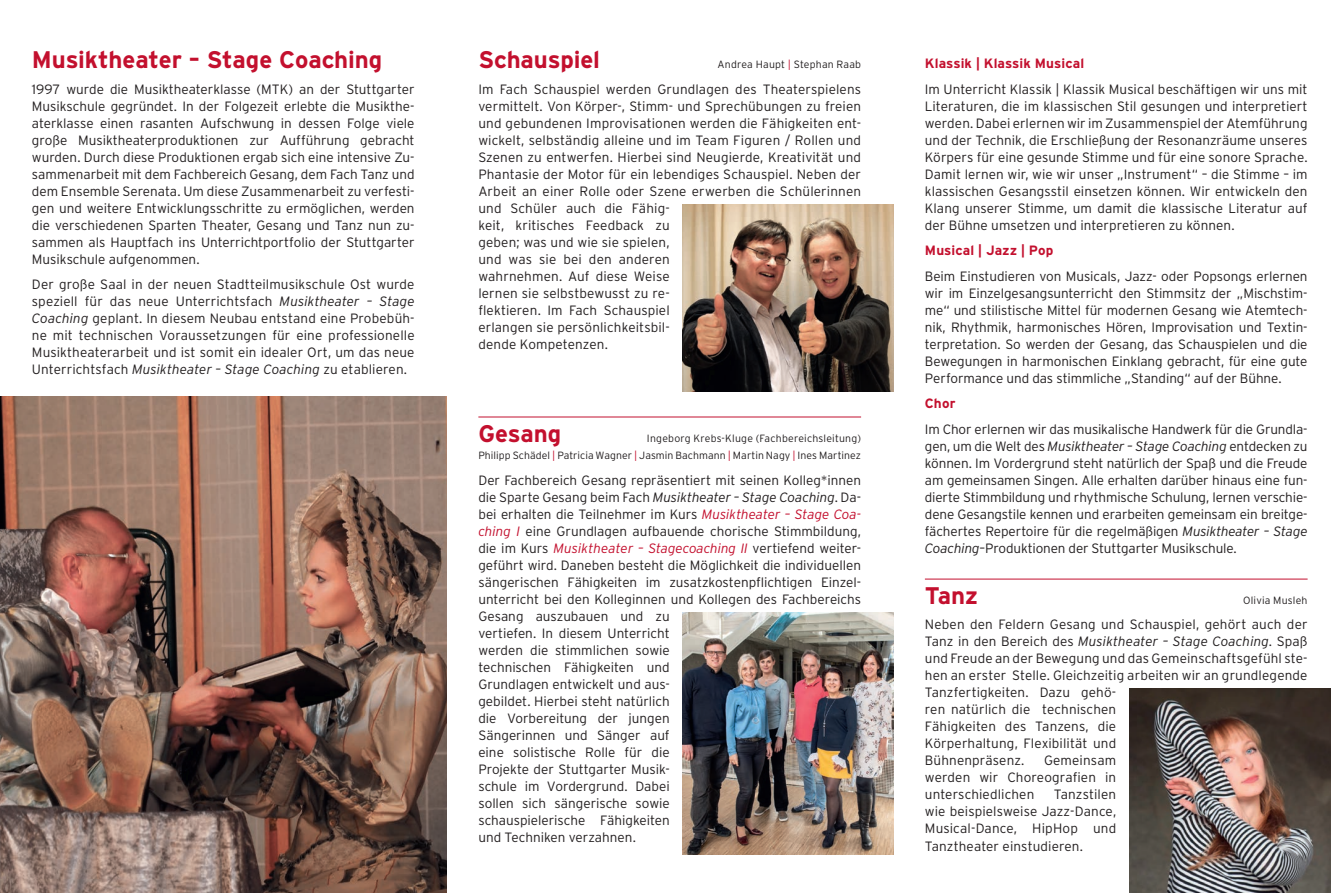
<style>
.page{position:relative;width:1331px;height:893px;background:#fff}
.page>*{position:absolute;margin:0;border:0;box-sizing:border-box;transform-origin:0 0}
.t1{font:700 24px "Interstate";letter-spacing:-.005em;color:#c3102e}
.t2{font:300 13.5px/17px "Interstate";letter-spacing:.005em;color:#231f20;text-align:justify}
.t3{font:700 13.5px "Interstate";letter-spacing:.005em;color:#c3102e}
.t4{font:300 10.5px/17px "Interstate";letter-spacing:.01em;color:#231f20;text-align:right}
.s1{font-style:italic}
.s2{color:#c3102e}
.s3{font-style:italic;color:#c3102e}
</style>
<div class="page">
<img style="left:0;top:397px;width:446px;height:496px">
<hr style="left:478px;top:417px;width:383px;height:1px;background:#c3102e">
<hr style="left:925px;top:579px;width:382px;height:1px;background:#c3102e">
<img style="left:682px;top:204px;width:211px;height:187px">
<img style="left:682px;top:612px;width:211px;height:243px">
<img style="left:1129px;top:689px;width:202px;height:204px">
<h1 class="t1" style="left:32px;top:46px;width:352px">Musiktheater – Stage Coaching</h1>
<p class="t2" style="left:32px;top:80px;width:384px">1997 wurde die Musiktheaterklasse (MTK) an der Stuttgarter Musikschule gegründet. In der Folgezeit erlebte die Musikthe&shy;aterklasse einen rasanten Aufschwung in dessen Folge viele große Musiktheaterproduktionen zur Aufführung gebracht wurden. Durch diese Produktionen ergab sich eine intensive Zu&shy;sammenarbeit mit dem Fachbereich Gesang, dem Fach Tanz und dem Ensemble Serenata. Um diese Zusammenarbeit zu verfesti&shy;gen und weitere Entwicklungsschritte zu ermöglichen, werden die verschiedenen Sparten Theater, Gesang und Tanz nun zu&shy;sammen als Hauptfach ins Unterrichtportfolio der Stuttgarter Musikschule aufgenommen.</p>
<p class="t2" style="left:32px;top:276px;width:384px">Der große Saal in der neuen Stadtteilmusikschule Ost wurde speziell für das neue Unterrichtsfach <span class="s1">Musiktheater – Stage Coaching</span> geplant. In diesem Neubau entstand eine Probebüh&shy;ne mit technischen Voraussetzungen für eine professionelle Musiktheaterarbeit und ist somit ein idealer Ort, um das neue Unterrichtsfach <span class="s1">Musiktheater – Stage Coaching</span> zu etablieren.</p>
<h1 class="t1" style="left:478px;top:46px;width:123px">Schauspiel</h1>
<p class="t4" style="left:717px;top:56px;width:145px">Andrea Haupt <span class="s2">|</span> Stephan Raab</p>
<p class="t2" style="left:478px;top:80px;width:384px;text-align:left">Im Fach Schauspiel werden Grundlagen des Theaterspielens vermittelt. Von Körper-, Stimm- und Sprechübungen zu freien und gebundenen Improvisationen werden die Fähigkeiten ent&shy;wickelt, selbständig alleine und im Team Figuren / Rollen und Szenen zu entwerfen. Hierbei sind Neugierde, Kreativität und Phantasie der Motor für ein lebendiges Schauspiel. Neben der Arbeit an einer Rolle oder Szene erwerben die Schülerinnen und Schüler auch die Fähig-<br>keit, kritisches Feedback zu<br>geben; was und wie sie spielen,<br>und was sie bei den anderen<br>wahrnehmen. Auf diese Weise<br>lernen sie selbstbewusst zu re-<br>flektieren. Im Fach Schauspiel<br>erlangen sie persönlichkeitsbil-<br>dende Kompetenzen.</p>
<h1 class="t1" style="left:478px;top:420px;width:84px">Gesang</h1>
<p class="t4" style="left:478px;top:430px;width:384px">Ingeborg Krebs-Kluge (Fachbereichsleitung)<br>Philipp Schädel <span class="s2">|</span> Patricia Wagner <span class="s2">|</span> Jasmin Bachmann <span class="s2">|</span> Martin Nagy <span class="s2">|</span> Ines Martinez</p>
<p class="t2" style="left:478px;top:471px;width:384px;text-align:left">Der Fachbereich Gesang repräsentiert mit seinen Kolleg*innen die Sparte Gesang beim Fach <span class="s1">Musiktheater – Stage Coaching</span>. Da&shy;bei erhalten die Teilnehmer im Kurs <span class="s3">Musiktheater – Stage Coa&shy;ching I</span> eine Grundlagen aufbauende chorische Stimmbildung, die im Kurs <span class="s3">Musiktheater – Stagecoaching II</span> vertiefend weiter&shy;geführt wird. Daneben besteht die Möglichkeit die individuellen sängerischen Fähigkeiten im zusatzkostenpflichtigen Einzel&shy;unterricht bei den Kolleginnen und Kollegen des Fachbereichs Gesang auszubauen und zu<br>vertiefen. In diesem Unterricht<br>werden die stimmlichen sowie<br>technischen Fähigkeiten und<br>Grundlagen entwickelt und aus-<br>gebildet. Hierbei steht natürlich<br>die Vorbereitung der jungen<br>Sängerinnen und Sänger auf<br>eine solistische Rolle für die<br>Projekte der Stuttgarter Musik-<br>schule im Vordergrund. Dabei<br>sollen sich sängerische sowie<br>schauspielerische Fähigkeiten<br>und Techniken verzahnen.</p>
<p class="t3" style="left:925px;top:56px;width:161px">Klassik | Klassik Musical</p>
<p class="t2" style="left:925px;top:80px;width:384px">Im Unterricht Klassik | Klassik Musical beschäftigen wir uns mit Literaturen, die im klassischen Stil gesungen und interpretiert werden. Dabei erlernen wir im Zusammenspiel der Atemführung und der Technik, die Erschließung der Resonanzräume unseres Körpers für eine gesunde Stimme und für eine sonore Sprache.<br>Damit lernen wir, wie wir unser „Instrument“ – die Stimme – im klassischen Gesangsstil einsetzen können. Wir entwickeln den Klang unserer Stimme, um damit die klassische Literatur auf der Bühne umsetzen und interpretieren zu können.</p>
<p class="t3" style="left:925px;top:243px;width:130px">Musical | Jazz | Pop</p>
<p class="t2" style="left:925px;top:267px;width:384px">Beim Einstudieren von Musicals, Jazz- oder Popsongs erlernen wir im Einzelgesangsunterricht den Stimmsitz der „Mischstim&shy;me“ und stilistische Mittel für modernen Gesang wie Atemtech&shy;nik, Rhythmik, harmonisches Hören, Improvisation und Textin&shy;terpretation. So werden der Gesang, das Schauspielen und die Bewegungen in harmonischen Einklang gebracht, für eine gute Performance und das stimmliche „Standing“ auf der Bühne.</p>
<p class="t3" style="left:925px;top:396px;width:32px">Chor</p>
<p class="t2" style="left:925px;top:420px;width:384px">Im Chor erlernen wir das musikalische Handwerk für die Grundla&shy;gen, um die Welt des <span class="s1">Musiktheater – Stage Coaching</span> entdecken zu können. Im Vordergrund steht natürlich der Spaß und die Freude am gemeinsamen Singen. Alle erhalten darüber hinaus eine fun&shy;dierte Stimmbildung und rhythmische Schulung, lernen verschie&shy;dene Gesangstile kennen und erarbeiten gemeinsam ein breitge&shy;fächertes Repertoire für die regelmäßigen <span class="s1">Musiktheater – Stage Coaching</span>–Produktionen der Stuttgarter Musikschule.</p>
<h1 class="t1" style="left:925px;top:582px;width:55px">Tanz</h1>
<p class="t4" style="left:1243px;top:592px;width:66px">Olivia Musleh</p>
<p class="t2" style="left:925px;top:616px;width:384px;text-align:left">Neben den Feldern Gesang und Schauspiel, gehört auch der Tanz in den Bereich des <span class="s1">Musiktheater – Stage Coaching</span>. Spaß und Freude an der Bewegung und das Gemeinschaftsgefühl ste&shy;hen an erster Stelle. Gleichzeitig arbeiten wir an grundlegende Tanzfertigkeiten. Dazu gehö-<br>ren natürlich die technischen<br>Fähigkeiten des Tanzens, die<br>Körperhaltung, Flexibilität und<br>Bühnenpräsenz.</p>
<p class="t2" style="left:925px;top:752px;width:193px;text-indent:119px">Gemeinsam werden wir Choreografien in unterschiedlichen</p>
<p class="t2" style="left:925px;top:786px;width:193px;text-indent:129px">Tanzstilen wie beispielsweise Jazz-Dance, Musical-Dance, HipHop und Tanztheater einstudieren.</p>
</div>
